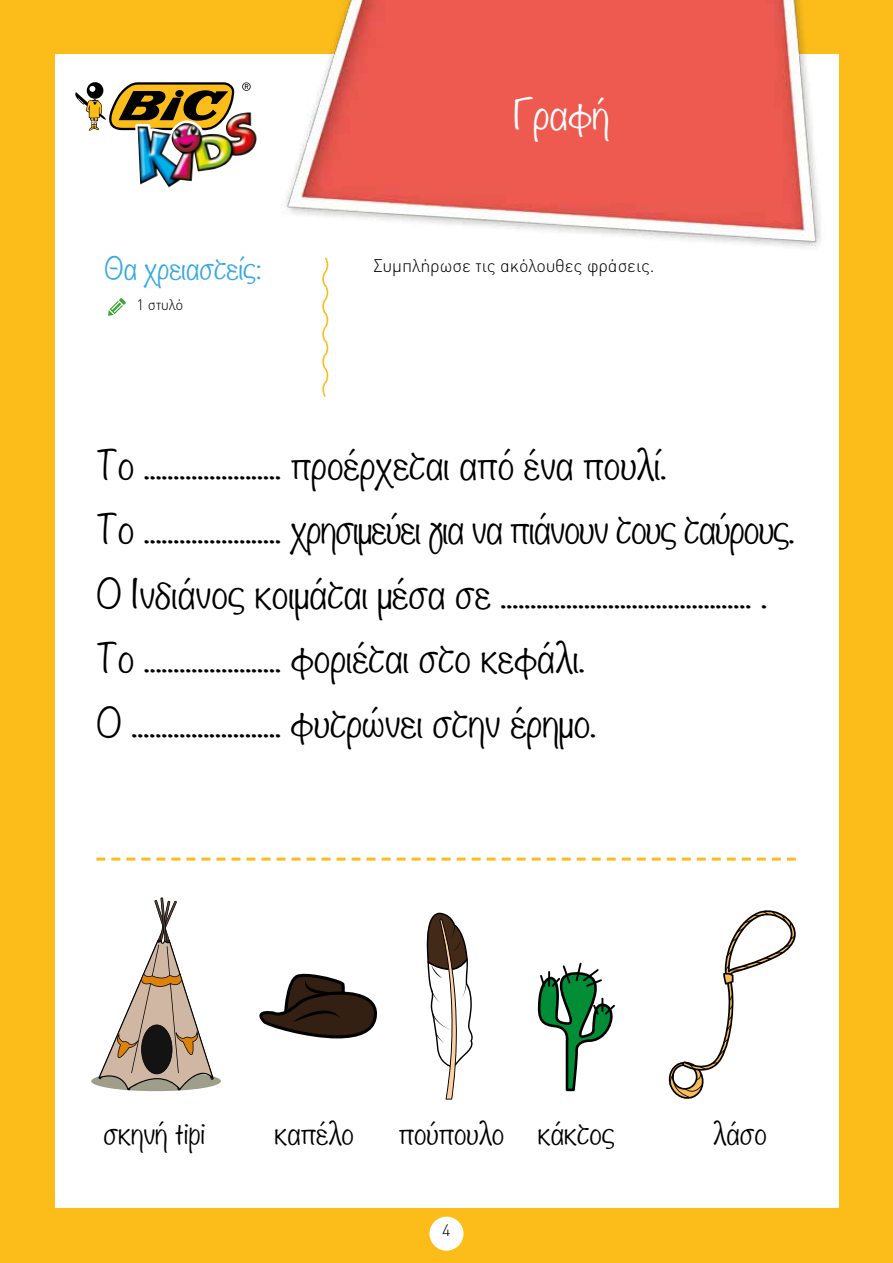
<style>
.page{position:relative;width:893px;height:1263px;background:#fcbd1b}
.page>*{position:absolute;margin:0;border:0;box-sizing:border-box;transform-origin:0 0}
.t1{font:300 37.5px "Noteworthy";color:#fff}
.t2{font:300 36px/64.5px "Noteworthy";color:#000}
.t3{font:300 27px "Noteworthy";color:#000}
.t4{font:300 27px "Noteworthy";color:#36a9e1}
.t5{font:300 18px "DIN Pro";color:#000}
.t6{font:300 16.5px "DIN Pro";color:#000}
.t7{font:300 15px "DIN Pro";letter-spacing:-.005em;color:#000}
</style>
<div class="page">
<div style="left:55px;top:55px;width:783px;height:1153px;background:#fff"></div>
<div style="left:429px;top:1216px;width:34px;height:35px;background:#fff;border-radius:50%"></div>
<img style="left:282px;top:0;width:543px;height:247px">
<svg style="left:75px;top:82px;width:176px;height:53px"></svg>
<img style="left:138px;top:112px;width:119px;height:76px">
<svg style="left:322px;top:257px;width:7px;height:140px"></svg>
<svg style="left:108px;top:298px;width:18px;height:18px"></svg>
<svg style="left:96px;top:857px;width:700px;height:3px"></svg>
<svg style="left:91px;top:1071px;width:130px;height:20px"></svg>
<svg style="left:98px;top:897px;width:116px;height:193px"></svg>
<svg style="left:259px;top:973px;width:118px;height:66px"></svg>
<svg style="left:426px;top:913px;width:47px;height:186px"></svg>
<svg style="left:537px;top:963px;width:78px;height:128px"></svg>
<svg style="left:668px;top:910px;width:128px;height:189px"></svg>
<p class="t1" style="left:513px;top:81px;width:98px">Γραφή</p>
<p class="t4" style="left:105px;top:245px;width:158px">Θα χρειαστείς:</p>
<p class="t5" style="left:373px;top:251px;width:283px">Συμπλήρωσε τις ακόλουθες φράσεις.</p>
<p class="t7" style="left:136px;top:293px;width:49px">1 στυλό</p>
<p class="t2" style="left:96px;top:431px;width:700px">Το ....................... προέρχεται από ένα πουλί.<br>Το ....................... χρησιμεύει για να πιάνουν τους ταύρους.<br>Ο Ινδιάνος κοιμάται μέσα σε .......................................... .<br>Το ....................... φοριέται στο κεφάλι.<br>Ο ......................... φυτρώνει στην έρημο.</p>
<p class="t3" style="left:104px;top:1110px;width:104px">σκηνή tipi</p>
<p class="t3" style="left:275px;top:1110px;width:81px">καπέλο</p>
<p class="t3" style="left:399px;top:1110px;width:218px">πούπουλο κάκτος</p>
<p class="t3" style="left:713px;top:1110px;width:55px">λάσο</p>
<p class="t6" style="left:442px;top:1217px;width:10px">4</p>
</div>
